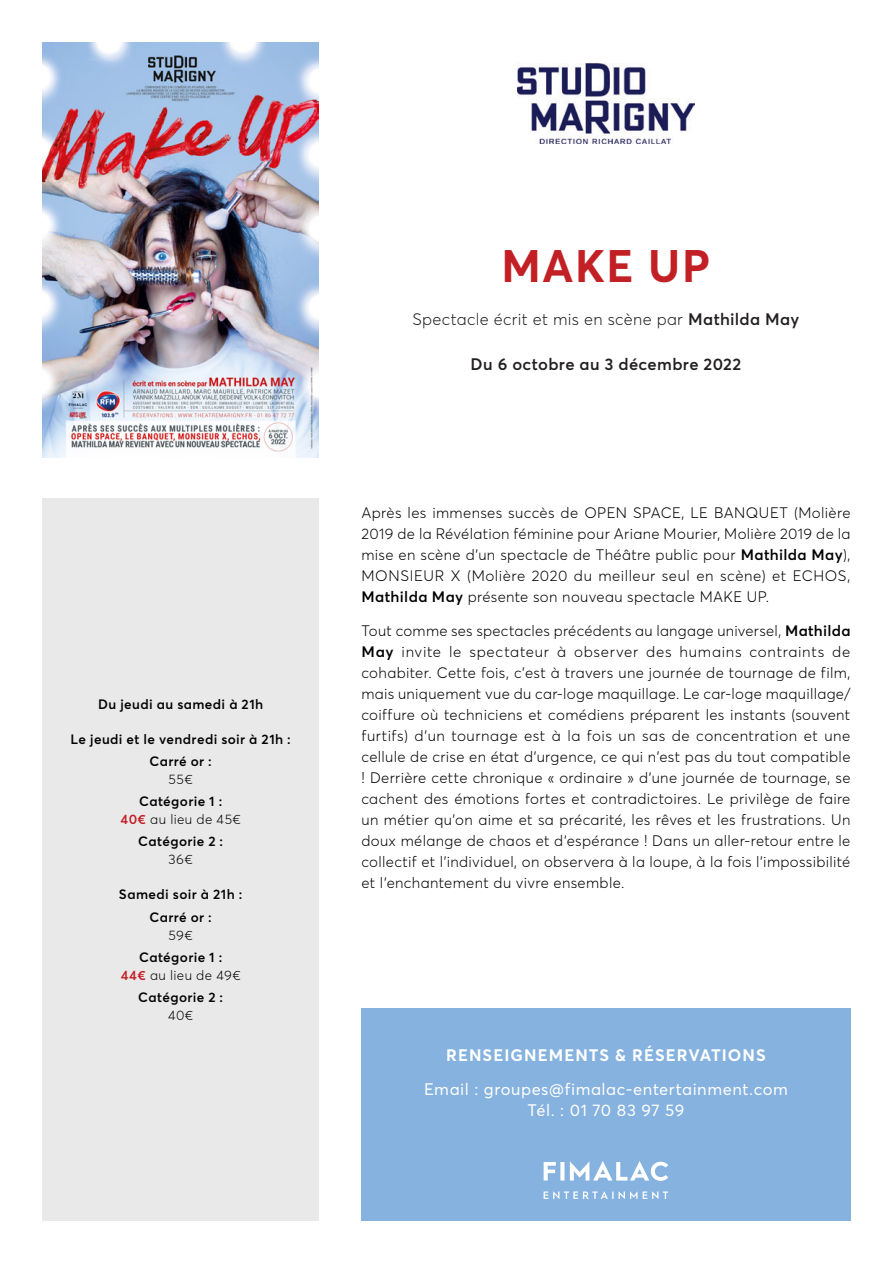
<style>
.page{position:relative;width:893px;height:1263px;background:#fff}
.page>*{position:absolute;margin:0;border:0;box-sizing:border-box;transform-origin:0 0}
._100_Titre_Spectacle{font:700 45px "Averta";letter-spacing:.03em;color:#c22025}
._510_Renseignements{font:16.5px/21px "Averta";letter-spacing:.03em;color:#fff;text-align:center}
._200_Sous_Titre{font:300 16.5px "Averta";letter-spacing:.02em;color:#231f20}
._500_Renseignements{font:700 16.5px "Averta";letter-spacing:.065em;color:#fff}
._200_Sous_Titre-2{font:600 16.5px "Averta";letter-spacing:.02em;color:#231f20}
._300_Texte{font:300 15px/21px "Averta";letter-spacing:.02em;color:#000100;text-align:justify}
._400_Infos_Billeteri{font:600 13.5px/18px "Averta";letter-spacing:.03em;color:#000100;text-align:center}
._401_Infos_Billeteri{font:600 13.5px "Averta";letter-spacing:.03em;color:#000100}
.s1{font-weight:300}
.s2{color:#c22025}
.s3{font-weight:600}
</style>
<div class="page">
<div style="left:361px;top:1008px;width:489px;height:212px;background:#85b2de"></div>
<div style="left:43px;top:497px;width:276px;height:723px;background:#e9e9e9"></div>
<img style="left:43px;top:43px;width:276px;height:414px">
<img style="left:518px;top:64px;width:176px;height:80px">
<svg style="left:544px;top:1191px;width:124px;height:8px"></svg>
<svg style="left:544px;top:1161px;width:124px;height:20px"></svg>
<p class="_400_Infos_Billeteri" style="left:98px;top:695px;width:167px">Du jeudi au samedi à 21h</p>
<p class="_401_Infos_Billeteri" style="left:71px;top:730px;width:222px">Le jeudi et le vendredi soir à 21h :</p>
<p class="_400_Infos_Billeteri" style="left:149px;top:752px;width:64px">Carré or :<br><span class="s1">55€</span></p>
<p class="_400_Infos_Billeteri" style="left:120px;top:792px;width:122px">Catégorie 1 :<br><span class="s2">40€</span> <span class="s1">au lieu de 45€</span></p>
<p class="_400_Infos_Billeteri" style="left:138px;top:832px;width:86px">Catégorie 2 :<br><span class="s1">36€</span></p>
<p class="_401_Infos_Billeteri" style="left:119px;top:886px;width:125px">Samedi soir à 21h :</p>
<p class="_400_Infos_Billeteri" style="left:149px;top:908px;width:64px">Carré or :<br><span class="s1">59€</span></p>
<p class="_400_Infos_Billeteri" style="left:121px;top:948px;width:121px">Catégorie 1 :<br><span class="s2">44€</span> <span class="s1">au lieu de 49€</span></p>
<p class="_400_Infos_Billeteri" style="left:138px;top:988px;width:86px">Catégorie 2 :<br><span class="s1">40€</span></p>
<p class="_100_Titre_Spectacle" style="left:502px;top:237px;width:210px">MAKE UP</p>
<p class="_200_Sous_Titre" style="left:412px;top:309px;width:388px">Spectacle écrit et mis en scène par <span class="s3">Mathilda May</span></p>
<p class="_200_Sous_Titre-2" style="left:471px;top:354px;width:272px">Du 6 octobre au 3 décembre 2022</p>
<p class="_300_Texte" style="left:361px;top:502px;width:491px">Après les immenses succès de OPEN SPACE, LE BANQUET (Molière 2019 de la Révélation féminine pour Ariane Mourier, Molière 2019 de la mise en scène d’un spectacle de Théâtre public pour <span class="s3">Mathilda May</span>), MONSIEUR X (Molière 2020 du meilleur seul en scène) et ECHOS, <span class="s3">Mathilda May</span> présente son nouveau spectacle MAKE UP.</p>
<p class="_300_Texte" style="left:361px;top:620px;width:491px">Tout comme ses spectacles précédents au langage universel, <span class="s3">Mathilda May</span> invite le spectateur à observer des humains contraints de cohabiter. Cette fois, c’est à travers une journée de tournage de film, mais uniquement vue du car-loge maquillage. Le car-loge maquillage/ coiffure où techniciens et comédiens préparent les instants (souvent furtifs) d’un tournage est à la fois un sas de concentration et une cellule de crise en état d’urgence, ce qui n’est pas du tout compatible ! Derrière cette chronique « ordinaire » d’une journée de tournage, se cachent des émotions fortes et contradictoires. Le privilège de faire un métier qu’on aime et sa précarité, les rêves et les frustrations. Un doux mélange de chaos et d’espérance ! Dans un aller-retour entre le collectif et l’individuel, on observera à la loupe, à la fois l’impossibilité et l’enchantement du vivre ensemble.</p>
<p class="_500_Renseignements" style="left:446px;top:1045px;width:321px">RENSEIGNEMENTS &amp; RÉSERVATIONS</p>
<p class="_510_Renseignements" style="left:424px;top:1079px;width:365px">Email : groupes@fimalac-entertainment.com<br>Tél. : 01 70 83 97 59</p>
</div>
